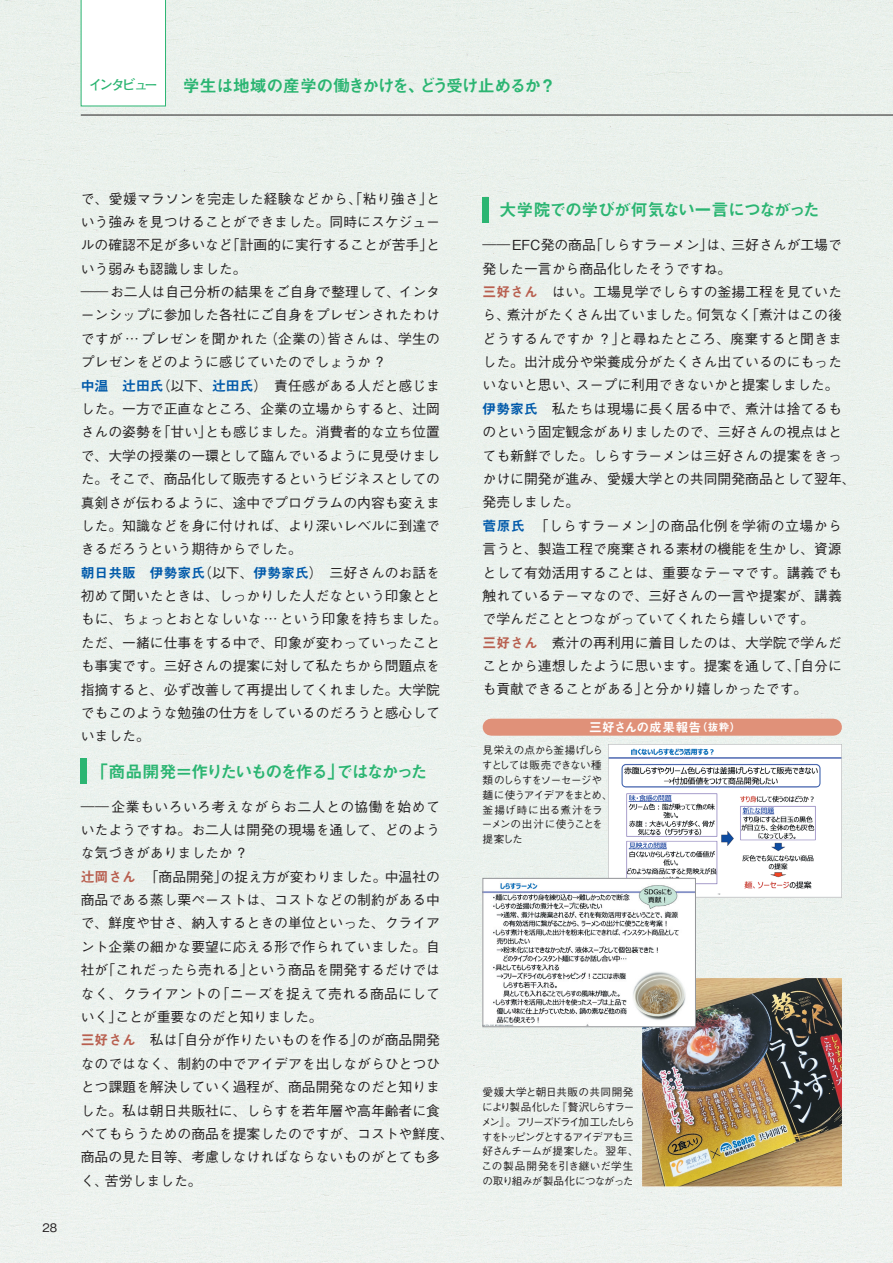
<style>
.page{position:relative;width:893px;height:1263px;background:#fff}
.page>*{position:absolute;margin:0;border:0;box-sizing:border-box;transform-origin:0 0}
.t1{font:16.95px "Midashi Go Pro MB31";letter-spacing:-.045em;color:#2bb572}
.t2{font:16.95px "Midashi Go Pro MB31";letter-spacing:-.12em;color:#2bb572}
.t3{font:16.95px "Midashi Go Pro MB31";letter-spacing:-.055em;color:#2bb572}
.t4{font:500 13.8px/23.4px "Gothic BBB Pro";color:#231f20}
.t5{font:700 13.8px "Futo Go B101 Pro";letter-spacing:-.18em;color:#2bb572}
.t6{font:12.75px "Midashi Go Pro MB31";letter-spacing:.01em;color:#fff}
.t7{font:500 11.7px "Gothic BBB Pro";color:#231f20}
.t8{font:500 10.65px/14.9px "Gothic BBB Pro";letter-spacing:-.065em;color:#231f20}
.s1{font-family:"Midashi Go Pro MB31";font-weight:400;color:#015aaa}
.s2{font-family:"Midashi Go Pro MB31";font-weight:400;color:#b85f4f}
.s3{font-size:10.65px}
</style>
<div class="page">
<div style="left:0;top:0;width:630px;height:631px;background:#eaf1ec"></div>
<div style="left:630px;top:0;width:263px;height:789px;background:#eaf1ec"></div>
<div style="left:0;top:631px;width:315px;height:632px;background:#ecf2ee"></div>
<div style="left:315px;top:631px;width:316px;height:263px;background:#ebf1ed"></div>
<div style="left:841px;top:789px;width:52px;height:474px;background:#ecf2ee"></div>
<div style="left:315px;top:894px;width:210px;height:369px;background:#ecf2ee"></div>
<div style="left:696px;top:898px;width:145px;height:80px;background:#ecf2ee"></div>
<div style="left:525px;top:1027px;width:158px;height:236px;background:#edf2ee"></div>
<div style="left:683px;top:1186px;width:158px;height:77px;background:#edf2ef"></div>
<hr style="left:81px;top:115px;width:812px;height:1px;background:#231f20">
<svg style="left:608px;top:744px;width:234px;height:154px"></svg>
<img style="left:642px;top:978px;width:200px;height:208px">
<img style="left:485px;top:880px;width:209px;height:145px">
<div style="left:483px;top:878px;width:213px;height:149px;border:1px solid #939598"></div>
<div style="left:81px;top:758px;width:6px;height:26px;background:#2bb572"></div>
<div style="left:483px;top:197px;width:6px;height:26px;background:#2bb572"></div>
<svg style="left:81px;top:0;width:85px;height:106px"></svg>
<div style="left:491px;top:719px;width:342px;height:17px;background:#e09179"></div>
<p class="t5" style="left:88px;top:74px;width:71px">インタビュー</p>
<p class="t1" style="left:183px;top:72px;width:375px">学生は地域の産学の働きかけを、どう受け止めるか？</p>
<p class="t7" style="left:43px;top:1218px;width:16px">28</p>
<p class="t4" style="left:81px;top:185px;width:368px">で、愛媛マラソンを完走した経験などから、「粘り強さ」という強みを見つけることができました。同時にスケジュールの確認不足が多いなど「計画的に実行することが苦手」という弱みも認識しました。<br>――お二人は自己分析の結果をご自身で整理して、インターンシップに参加した各社にご自身をプレゼンされたわけですが … プレゼンを聞かれた（企業の）皆さんは、学生のプレゼンをどのように感じていたのでしょうか？<br><span class="s1">中温　辻田氏</span>（以下、<span class="s1">辻田氏</span>）　責任感がある人だと感じました。一方で正直なところ、企業の立場からすると、辻岡さんの姿勢を「甘い」とも感じました。消費者的な立ち位置で、大学の授業の一環として臨んでいるように見受けました。そこで、商品化して販売するというビジネスとしての真剣さが伝わるように、途中でプログラムの内容も変えました。知識などを身に付ければ、より深いレベルに到達できるだろうという期待からでした。<br><span class="s1">朝日共販　伊勢家氏</span>（以下、<span class="s1">伊勢家氏</span>）　三好さんのお話を初めて聞いたときは、しっかりした人だなという印象とともに、ちょっとおとなしいな…という印象を持ちました。ただ、一緒に仕事をする中で、印象が変わっていったことも事実です。三好さんの提案に対して私たちから問題点を指摘すると、必ず改善して再提出してくれました。大学院でもこのような勉強の仕方をしているのだろうと感心していました。</p>
<p class="t2" style="left:91px;top:758px;width:338px">「商品開発＝作りたいものを作る」ではなかった</p>
<p class="t4" style="left:81px;top:793px;width:375px">―― 企業もいろいろ考えながらお二人との協働を始めていたようですね。お二人は開発の現場を通して、どのような気づきがありましたか？<br><span class="s2">辻岡さん</span>　「商品開発」の捉え方が変わりました。中温社の商品である蒸し栗ペーストは、コストなどの制約がある中で、鮮度や甘さ、納入するときの単位といった、クライアント企業の細かな要望に応える形で作られていました。自社が「これだったら売れる」という商品を開発するだけではなく、クライアントの「ニーズを捉えて売れる商品にしていく」ことが重要なのだと知りました。<br><span class="s2">三好さん</span>　私は「自分が作りたいものを作る」のが商品開発なのではなく、制約の中でアイデアを出しながらひとつひとつ課題を解決していく過程が、商品開発なのだと知りました。私は朝日共販社に、しらすを若年層や高年齢者に食べてもらうための商品を提案したのですが、コストや鮮度、商品の見た目等、考慮しなければならないものがとても多く、苦労しました。</p>
<p class="t3" style="left:500px;top:196px;width:322px">大学院での学びが何気ない一言につながった</p>
<p class="t4" style="left:483px;top:232px;width:375px">――EFC発の商品「しらすラーメン」は、三好さんが工場で発した一言から商品化したそうですね。<br><span class="s2">三好さん</span>　はい。工場見学でしらすの釜揚工程を見ていたら、煮汁がたくさん出ていました。何気なく「煮汁はこの後どうするんですか？」と尋ねたところ、廃棄すると聞きました。出汁成分や栄養成分がたくさん出ているのにもったいないと思い、スープに利用できないかと提案しました。<br><span class="s1">伊勢家氏</span>　私たちは現場に長く居る中で、煮汁は捨てるものという固定観念がありましたので、三好さんの視点はとても新鮮でした。しらすラーメンは三好さんの提案をきっかけに開発が進み、愛媛大学との共同開発商品として翌年、発売しました。<br><span class="s1">菅原氏</span>　「しらすラーメン」の商品化例を学術の立場から言うと、製造工程で廃棄される素材の機能を生かし、資源として有効活用することは、重要なテーマです。講義でも触れているテーマなので、三好さんの一言や提案が、講義で学んだこととつながっていてくれたら嬉しいです。<br><span class="s2">三好さん</span>　煮汁の再利用に着目したのは、大学院で学んだことから連想したように思います。提案を通して、「自分にも貢献できることがある」と分かり嬉しかったです。</p>
<p class="t6" style="left:589px;top:717px;width:153px">三好さんの成果報告<span class="s3">（抜粋）</span></p>
<p class="t8" style="left:482px;top:741px;width:133px">見栄えの点から釜揚げしらすとしては販売できない種類のしらすをソーセージや麺に使うアイデアをまとめ、釜揚げ時に出る煮汁をラーメンの出汁に使うことを提案した</p>
<p class="t8" style="left:481px;top:1083px;width:159px">愛媛大学と朝日共販の共同開発により製品化した『贅沢しらすラーメン』。フリーズドライ加工したしらすをトッピングとするアイデアも三好さんチームが提案した。翌年、この製品開発を引き継いだ学生の取り組みが製品化につながった</p>
</div>
